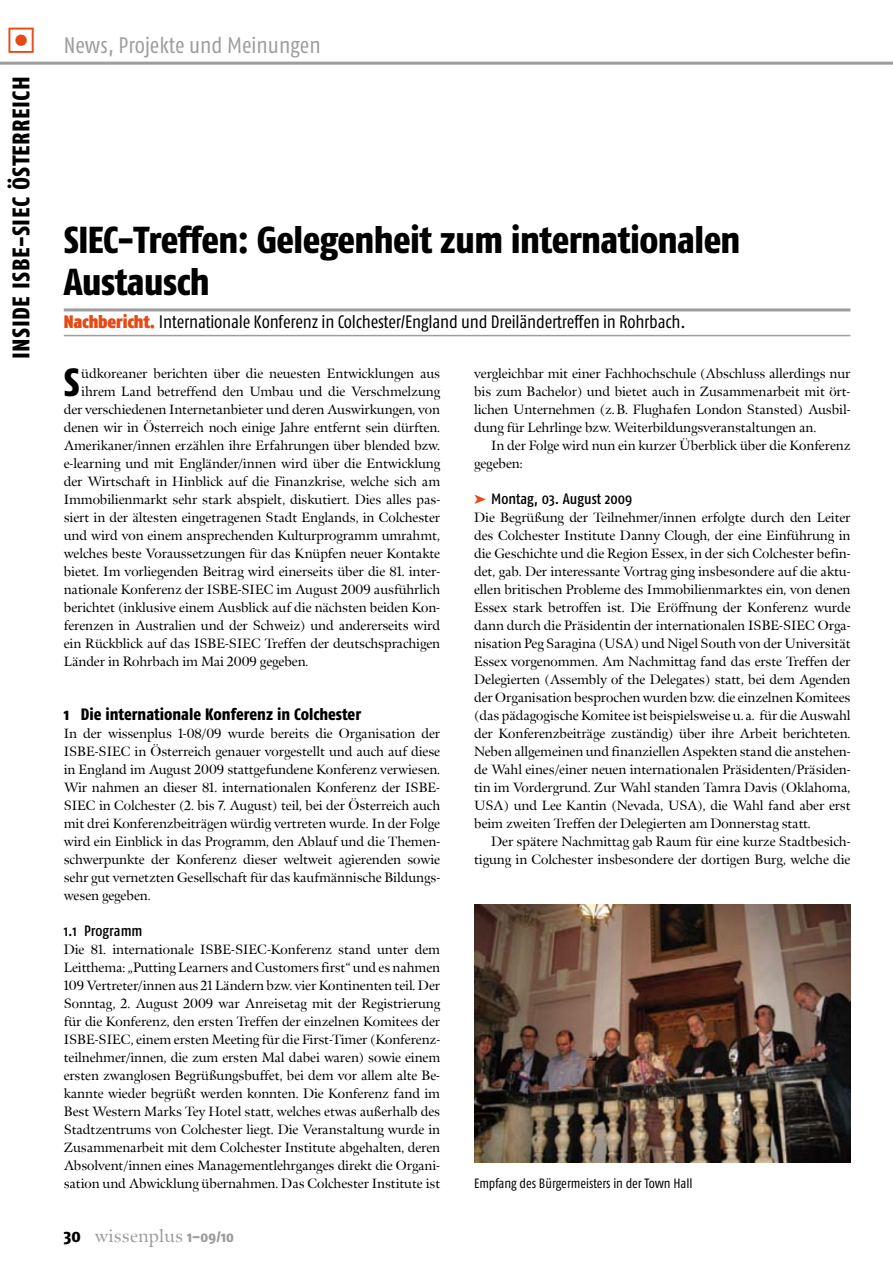
<style>
.page{position:relative;width:893px;height:1263px;background:#fff}
.page>*{position:absolute;margin:0;border:0;box-sizing:border-box;transform-origin:0 0}
.t1{font:39.15px "Fago Co Exb";color:#000}
.t2{font:37.5px/42px "Fago Co Exb";letter-spacing:-.015em;color:#000}
.t3{font:24px "Fago Co Exb Caps";letter-spacing:.015em;color:#000}
.t4{font:22.5px "Fago Co";color:#9c9d9f}
.t5{font:18px "Fago Co";letter-spacing:-.01em;color:#000}
.t6{font:18px "Meno";letter-spacing:.015em;color:#9c9d9f}
.t7{font:16.5px "Fago Co Exb";color:#000}
.t8{font:15px "Fago Co Med";color:#000}
.t9{font:13.5px/18px "Meno";color:#000;text-align:justify}
.t10{font:13.5px "Fago Co";color:#000}
.s1{font-family:"Button Bonus Square Positive";font-size:31.5px;color:#e74914}
.s2{font-weight:900;color:#e74914}
.s3{color:#e74914}
.s4{font-family:"Fago Co Exb";color:#000}
.s5{font-family:"Fago Co Exb";font-size:15px}
</style>
<div class="page">
<hr style="left:0;top:62px;width:893px;height:3px;background:#9c9d9f">
<hr style="left:64px;top:308px;width:786px;height:3px;background:#9c9d9f">
<hr style="left:64px;top:335px;width:786px;height:1px;background:#9c9d9f">
<img style="left:474px;top:904px;width:376px;height:258px">
<h3 class="t4" style="left:6px;top:32px;width:317px"><span class="s1">&gt;</span> News, Projekte und Meinungen</h3>
<h3 class="t3" style="left:7px;top:359px;width:284px;rotate:-90deg">Inside ISBE-SIEC Österreich</h3>
<h2 class="t2" style="left:64px;top:218px;width:678px">SIEC-Treffen: Gelegenheit zum internationalen<br>Austausch</h2>
<h3 class="t5" style="left:64px;top:312px;width:623px"><span class="s2">Nachbericht.</span> Internationale Konferenz in Colchester/England und Dreiländertreffen in Rohrbach.</h3>
<h1 class="t1" style="left:64px;top:359px;width:17px">S</h1>
<p class="t9" style="left:81px;top:365px;width:360px">üdkoreaner berichten über die neuesten Entwicklungen aus</p>
<p class="t9" style="left:474px;top:365px;width:378px">vergleichbar mit einer Fachhochschule (Abschluss allerdings nur bis zum Bachelor) und bietet auch in Zusammenarbeit mit ört&shy;lichen Unternehmen (z.B. Flughafen London Stansted) Ausbil&shy;dung für Lehrlinge bzw. Weiterbildungsveranstaltungen an.</p>
<p class="t9" style="left:474px;top:436px;width:378px;text-indent:17px">In der Folge wird nun ein kurzer Überblick über die Konferenz gegeben:</p>
<p class="t8" style="left:474px;top:490px;width:160px"><span class="s3">➤</span> Montag, 03. August 2009</p>
<p class="t9" style="left:474px;top:509px;width:378px">Die Begrüßung der Teilnehmer/innen erfolgte durch den Leiter des Colchester Institute Danny Clough, der eine Einführung in die Geschichte und die Region Essex, in der sich Colchester befin&shy;det, gab. Der interessante Vortrag ging insbesondere auf die aktu&shy;ellen britischen Probleme des Immobilienmarktes ein, von denen Essex stark betroffen ist. Die Eröffnung der Konferenz wurde dann durch die Präsidentin der internationalen ISBE-SIEC Orga&shy;nisation Peg Saragina (USA) und Nigel South von der Universität Essex vorgenommen. Am Nachmittag fand das erste Treffen der Delegierten (Assembly of the Delegates) statt, bei dem Agenden der Organisation besprochen wurden bzw. die einzelnen Komitees (das pädagogische Komitee ist beispielsweise u. a. für die Auswahl der Konferenzbeiträge zuständig) über ihre Arbeit berichteten.<br>Neben allgemeinen und finanziellen Aspekten stand die anstehen&shy;de Wahl eines/einer neuen internationalen Präsidenten/Präsiden&shy;tin im Vordergrund. Zur Wahl standen Tamra Davis (Oklahoma, USA) und Lee Kantin (Nevada, USA), die Wahl fand aber erst beim zweiten Treffen der Delegierten am Donnerstag statt.</p>
<p class="t9" style="left:474px;top:832px;width:378px;text-align:right">Der spätere Nachmittag gab Raum für eine kurze Stadtbesich&shy;tigung in Colchester insbesondere der dortigen Burg, welche die</p>
<p class="t9" style="left:81px;top:383px;width:360px">ihrem Land betreffend den Umbau und die Verschmelzung</p>
<p class="t9" style="left:64px;top:400px;width:378px">der verschiedenen Internetanbieter und deren Auswirkungen, von</p>
<p class="t9" style="left:64px;top:418px;width:378px">denen wir in Österreich noch einige Jahre entfernt sein dürften.</p>
<p class="t9" style="left:64px;top:436px;width:378px">Amerikaner/innen erzählen ihre Erfahrungen über blended bzw.</p>
<p class="t9" style="left:64px;top:454px;width:378px">e-learning und mit Engländer/innen wird über die Entwicklung</p>
<p class="t9" style="left:64px;top:472px;width:378px">der Wirtschaft in Hinblick auf die Finanzkrise, welche sich am</p>
<p class="t9" style="left:64px;top:490px;width:378px">Immobilienmarkt sehr stark abspielt, diskutiert. Dies alles pas-</p>
<p class="t9" style="left:64px;top:508px;width:378px">siert in der ältesten eingetragenen Stadt Englands, in Colchester</p>
<p class="t9" style="left:64px;top:526px;width:378px">und wird von einem ansprechenden Kulturprogramm umrahmt,</p>
<p class="t9" style="left:64px;top:544px;width:378px">welches beste Voraussetzungen für das Knüpfen neuer Kontakte</p>
<p class="t9" style="left:64px;top:562px;width:378px">bietet. Im vorliegenden Beitrag wird einerseits über die 81. inter-</p>
<p class="t9" style="left:64px;top:580px;width:378px">nationale Konferenz der ISBE-SIEC im August 2009 ausführlich</p>
<p class="t9" style="left:64px;top:598px;width:378px">berichtet (inklusive einem Ausblick auf die nächsten beiden Kon-</p>
<p class="t9" style="left:64px;top:616px;width:378px">ferenzen in Australien und der Schweiz) und andererseits wird</p>
<p class="t9" style="left:64px;top:634px;width:378px">ein Rückblick auf das ISBE-SIEC Treffen der deutschsprachigen</p>
<p class="t9" style="left:64px;top:652px;width:246px">Länder in Rohrbach im Mai 2009 gegeben.</p>
<p class="t7" style="left:64px;top:704px;width:299px">1 Die internationale Konferenz in Colchester</p>
<p class="t9" style="left:64px;top:725px;width:378px">In der wissenplus 1-08/09 wurde bereits die Organisation der ISBE-SIEC in Österreich genauer vorgestellt und auch auf diese in England im August 2009 stattgefundene Konferenz verwiesen.<br>Wir nahmen an dieser 81. internationalen Konferenz der ISBE-SIEC in Colchester (2. bis 7. August) teil, bei der Österreich auch mit drei Konferenzbeiträgen würdig vertreten wurde. In der Folge wird ein Einblick in das Programm, den Ablauf und die Themen&shy;schwerpunkte der Konferenz dieser weltweit agierenden sowie sehr gut vernetzten Gesellschaft für das kaufmännische Bildungs&shy;wesen gegeben.</p>
<p class="t8" style="left:64px;top:922px;width:80px">1.1 Programm</p>
<p class="t9" style="left:64px;top:941px;width:378px">Die 81. internationale ISBE-SIEC-Konferenz stand unter dem Leitthema: „Putting Learners and Customers first“ und es nahmen 109 Vertreter/innen aus 21 Ländern bzw. vier Kontinenten teil. Der Sonntag, 2. August 2009 war Anreisetag mit der Registrierung für die Konferenz, den ersten Treffen der einzelnen Komitees der ISBE-SIEC, einem ersten Meeting für die First-Timer (Konferenz&shy;teilnehmer/innen, die zum ersten Mal dabei waren) sowie einem ersten zwanglosen Begrüßungsbuffet, bei dem vor allem alte Be&shy;kannte wieder begrüßt werden konnten. Die Konferenz fand im Best Western Marks Tey Hotel statt, welches etwas außerhalb des Stadtzentrums von Colchester liegt. Die Veranstaltung wurde in Zusammenarbeit mit dem Colchester Institute abgehalten, deren Absolvent/innen eines Managementlehrganges direkt die Organi&shy;sation und Abwicklung übernahmen. Das Colchester Institute ist</p>
<p class="t10" style="left:474px;top:1176px;width:220px">Empfang des Bürgermeisters in der Town Hall</p>
<h3 class="t6" style="left:64px;top:1225px;width:172px"><span class="s4">30</span> wissenplus <span class="s5">1–09/10</span></h3>
</div>
